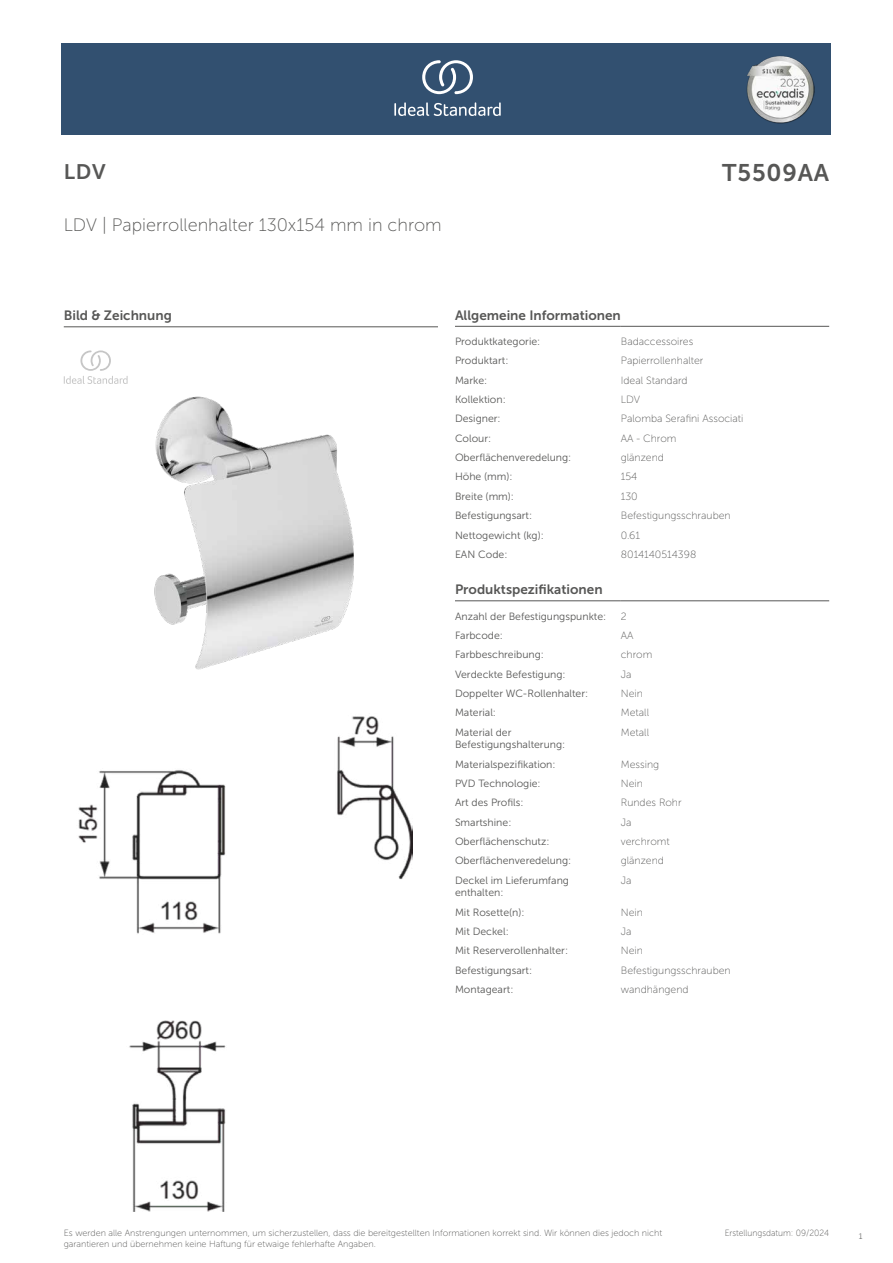
<style>
.page{position:relative;width:893px;height:1263px;background:#fff}
.page>*{position:absolute;margin:0;border:0;box-sizing:border-box;transform-origin:0 0}
.t1{font:24px "Museo Sans 700";letter-spacing:.035em;color:#575756}
.t2{font:21px "Museo Sans 700";color:#575756}
.t3{font:18px "Museo Sans 100";color:#575756}
.t4{font:13.5px "Museo Sans 700";color:#575756}
.t5{font:10.5px/12.6px "Museo Sans 300";color:#575756}
.t6{font:10.5px "Museo Sans 100";color:#575756}
.t7{font:9px/10.8px "Museo Sans 100";color:#575756}
.t8{font:9px "Museo Sans 100";color:#575756;scale:.95 1}
.t9{font:300 9px "Calibri";color:#575756;scale:.95 1}
</style>
<div class="page">
<div style="left:62px;top:43px;width:769px;height:91px;background:#325070"></div>
<hr style="left:455px;top:326px;width:166px;height:1px;background:#575756">
<hr style="left:621px;top:326px;width:208px;height:1px;background:#575756">
<hr style="left:455px;top:600px;width:166px;height:1px;background:#575756">
<hr style="left:621px;top:600px;width:208px;height:1px;background:#575756">
<img style="left:78px;top:716px;width:335px;height:495px">
<hr style="left:64px;top:327px;width:374px;height:1px;background:#575756">
<svg style="left:64px;top:350px;width:64px;height:34px"></svg>
<img style="left:154px;top:396px;width:200px;height:274px">
<svg style="left:394px;top:102px;width:107px;height:14px"></svg>
<svg style="left:422px;top:60px;width:51px;height:34px"></svg>
<img style="left:746px;top:56px;width:68px;height:67px">
<h2 class="t2" style="left:64px;top:160px;width:43px">LDV</h2>
<h1 class="t1" style="left:722px;top:160px;width:108px">T5509AA</h1>
<h3 class="t3" style="left:64px;top:215px;width:379px">LDV | Papierrollenhalter 130x154 mm in chrom</h3>
<p class="t4" style="left:64px;top:308px;width:110px">Bild &amp; Zeichnung</p>
<p class="t4" style="left:455px;top:308px;width:167px">Allgemeine Informationen</p>
<p class="t5" style="left:455px;top:335px;width:87px">Produktkategorie:</p>
<p class="t6" style="left:621px;top:336px;width:74px">Badaccessoires</p>
<p class="t5" style="left:455px;top:354px;width:55px">Produktart:</p>
<p class="t6" style="left:621px;top:355px;width:84px">Papierrollenhalter</p>
<p class="t5" style="left:455px;top:374px;width:34px">Marke:</p>
<p class="t6" style="left:621px;top:374px;width:68px">Ideal Standard</p>
<p class="t5" style="left:455px;top:393px;width:52px">Kollektion:</p>
<p class="t6" style="left:621px;top:394px;width:21px">LDV</p>
<p class="t5" style="left:455px;top:413px;width:47px">Designer:</p>
<p class="t6" style="left:621px;top:413px;width:124px">Palomba Serafini Associati</p>
<p class="t5" style="left:455px;top:432px;width:38px">Colour:</p>
<p class="t6" style="left:621px;top:433px;width:57px">AA - Chrom</p>
<p class="t5" style="left:455px;top:451px;width:118px">Oberflächenveredelung:</p>
<p class="t6" style="left:621px;top:452px;width:45px">glänzend</p>
<p class="t5" style="left:455px;top:471px;width:59px">Höhe (mm):</p>
<p class="t6" style="left:621px;top:471px;width:18px">154</p>
<p class="t5" style="left:455px;top:490px;width:61px">Breite (mm):</p>
<p class="t6" style="left:621px;top:491px;width:19px">130</p>
<p class="t5" style="left:455px;top:509px;width:79px">Befestigungsart:</p>
<p class="t6" style="left:621px;top:510px;width:111px">Befestigungsschrauben</p>
<p class="t5" style="left:455px;top:529px;width:90px">Nettogewicht (kg):</p>
<p class="t6" style="left:621px;top:529px;width:21px">0.61</p>
<p class="t5" style="left:455px;top:548px;width:54px">EAN Code:</p>
<p class="t6" style="left:621px;top:549px;width:77px">8014140514398</p>
<p class="t4" style="left:455px;top:582px;width:149px">Produktspezifikationen</p>
<p class="t5" style="left:455px;top:610px;width:153px">Anzahl der Befestigungspunkte:</p>
<p class="t6" style="left:621px;top:610px;width:7px">2</p>
<p class="t5" style="left:455px;top:629px;width:49px">Farbcode:</p>
<p class="t6" style="left:621px;top:630px;width:14px">AA</p>
<p class="t5" style="left:455px;top:648px;width:90px">Farbbeschreibung:</p>
<p class="t6" style="left:621px;top:649px;width:33px">chrom</p>
<p class="t5" style="left:455px;top:668px;width:112px">Verdeckte Befestigung:</p>
<p class="t6" style="left:621px;top:668px;width:12px">Ja</p>
<p class="t5" style="left:455px;top:687px;width:135px">Doppelter WC-Rollenhalter:</p>
<p class="t6" style="left:621px;top:688px;width:24px">Nein</p>
<p class="t5" style="left:455px;top:706px;width:43px">Material:</p>
<p class="t6" style="left:621px;top:707px;width:30px">Metall</p>
<p class="t5" style="left:455px;top:726px;width:112px">Material der<br>Befestigungshalterung:</p>
<p class="t6" style="left:621px;top:726px;width:30px">Metall</p>
<p class="t5" style="left:455px;top:758px;width:102px">Materialspezifikation:</p>
<p class="t6" style="left:621px;top:758px;width:40px">Messing</p>
<p class="t5" style="left:455px;top:777px;width:87px">PVD Technologie:</p>
<p class="t6" style="left:621px;top:778px;width:24px">Nein</p>
<p class="t5" style="left:455px;top:796px;width:70px">Art des Profils:</p>
<p class="t6" style="left:621px;top:797px;width:62px">Rundes Rohr</p>
<p class="t5" style="left:455px;top:816px;width:58px">Smartshine:</p>
<p class="t6" style="left:621px;top:816px;width:12px">Ja</p>
<p class="t5" style="left:455px;top:835px;width:96px">Oberflächenschutz:</p>
<p class="t6" style="left:621px;top:836px;width:50px">verchromt</p>
<p class="t5" style="left:455px;top:854px;width:118px">Oberflächenveredelung:</p>
<p class="t6" style="left:621px;top:855px;width:45px">glänzend</p>
<p class="t5" style="left:455px;top:874px;width:116px">Deckel im Lieferumfang enthalten:</p>
<p class="t6" style="left:621px;top:874px;width:12px">Ja</p>
<p class="t5" style="left:455px;top:906px;width:71px">Mit Rosette(n):</p>
<p class="t6" style="left:621px;top:906px;width:24px">Nein</p>
<p class="t5" style="left:455px;top:925px;width:55px">Mit Deckel:</p>
<p class="t6" style="left:621px;top:926px;width:12px">Ja</p>
<p class="t5" style="left:455px;top:944px;width:115px">Mit Reserverollenhalter:</p>
<p class="t6" style="left:621px;top:945px;width:24px">Nein</p>
<p class="t5" style="left:455px;top:964px;width:79px">Befestigungsart:</p>
<p class="t6" style="left:621px;top:964px;width:111px">Befestigungsschrauben</p>
<p class="t5" style="left:455px;top:983px;width:60px">Montageart:</p>
<p class="t6" style="left:621px;top:984px;width:69px">wandhängend</p>
<p class="t7" style="left:64px;top:1227px;width:600px">Es werden alle Anstrengungen unternommen, um sicherzustellen, dass die bereitgestellten Informationen korrekt sind. Wir können dies jedoch nicht garantieren und übernehmen keine Haftung für etwaige fehlerhafte Angaben.</p>
<p class="t8" style="left:725px;top:1228px;width:111px">Erstellungsdatum: 09/2024</p>
<p class="t9" style="left:858px;top:1230px;width:6px">1</p>
</div>
